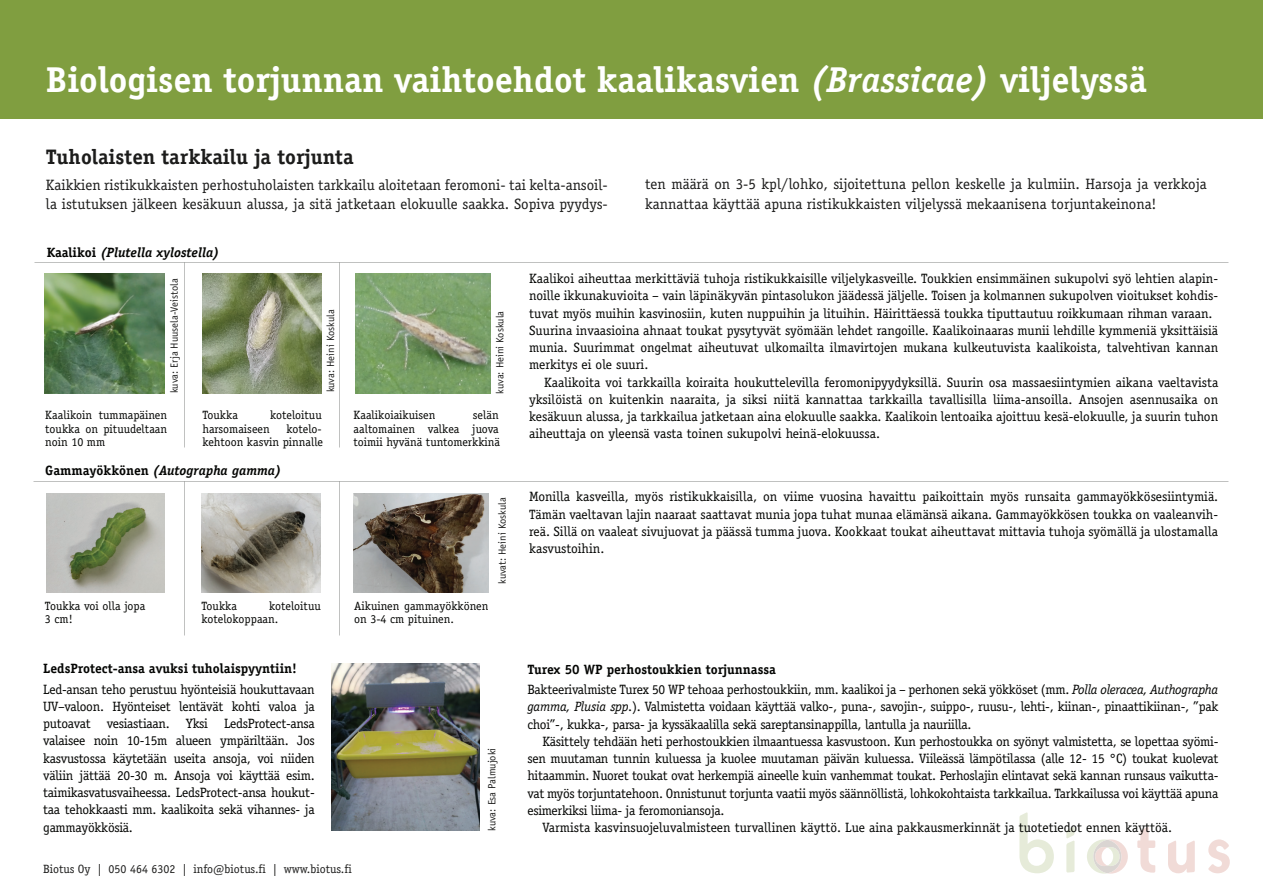
<style>
.page{position:relative;width:1263px;height:893px;background:#fff}
.page>*{position:absolute;margin:0;border:0;box-sizing:border-box;transform-origin:0 0}
.t1{font:700 36px "Officina Serif";color:#fff}
.t2{font:700 21px "Officina Serif";color:#1c1c1b}
.t3{font:15px/19.5px "Officina Serif";color:#1c1c1b}
.t4{font:13.5px/17.2px "Officina Serif";letter-spacing:-.02em;color:#040503;text-align:justify}
.t5{font:13.5px/17.2px "Officina Serif";color:#040503}
.t6{font:italic 700 13.5px "Officina Serif";color:#040503}
.t7{font:700 13.5px "Officina Serif";color:#040503}
.t8{font:12px/13.5px "Officina Serif";color:#040503}
.t9{font:12px "Officina Serif";color:#1c1c1b}
.t10{font:10.5px "Officina Sans";color:#1c1c1b}
.s1{font-style:italic}
.s2{font-style:normal}
.s3{font-weight:700}
</style>
<div class="page">
<div style="left:0;top:0;width:1263px;height:119px;background:#809e40"></div>
<svg style="left:1019px;top:812px;width:35px;height:61px"></svg>
<svg style="left:1066px;top:827px;width:8px;height:46px"></svg>
<svg style="left:1137px;top:827px;width:18px;height:46px"></svg>
<svg style="left:1168px;top:841px;width:27px;height:32px"></svg>
<svg style="left:1208px;top:839px;width:22px;height:34px"></svg>
<svg style="left:1087px;top:839px;width:41px;height:35px"></svg>
<img style="left:332px;top:664px;width:148px;height:166px">
<img style="left:356px;top:274px;width:135px;height:119px">
<img style="left:202px;top:274px;width:120px;height:119px">
<img style="left:45px;top:274px;width:119px;height:119px">
<img style="left:353px;top:494px;width:135px;height:99px">
<img style="left:202px;top:494px;width:119px;height:99px">
<img style="left:47px;top:494px;width:117px;height:99px">
<h1 class="t1" style="left:46px;top:57px;width:1102px">Biologisen torjunnan vaihtoehdot kaalikasvien <span class="s1">(Brassicae)</span> viljelyssä</h1>
<h2 class="t2" style="left:46px;top:144px;width:309px">Tuholaisten tarkkailu ja torjunta</h2>
<p class="t3" style="left:46px;top:175px;width:563px">Kaikkien ristikukkaisten perhostuholaisten tarkkailu aloitetaan feromoni- tai kelta-ansoil&shy;la istutuksen jälkeen kesäkuun alussa, ja sitä jatketaan elokuulle saakka. Sopiva pyydys-</p>
<p class="t3" style="left:645px;top:174px;width:563px">ten määrä on 3-5 kpl/lohko, sijoitettuna pellon keskelle ja kulmiin. Harsoja ja verkkoja kannattaa käyttää apuna ristikukkaisten viljelyssä mekaanisena torjuntakeinona!</p>
<p class="t6" style="left:47px;top:245px;width:174px"><span class="s2">Kaalikoi</span> (Plutella xylostella)</p>
<p class="t10" style="left:168px;top:393px;width:116px;rotate:-90deg">kuva: Erja Huusela-Veistola</p>
<p class="t10" style="left:324px;top:392px;width:85px;rotate:-90deg">kuva: Heini Koskula</p>
<p class="t10" style="left:494px;top:394px;width:85px;rotate:-90deg">kuva: Heini Koskula</p>
<p class="t8" style="left:45px;top:409px;width:123px;text-align:justify">Kaalikoin tummapäinen toukka on pituudeltaan noin 10 mm</p>
<p class="t8" style="left:202px;top:409px;width:37px">Toukka</p>
<p class="t8" style="left:270px;top:409px;width:53px">koteloituu</p>
<p class="t8" style="left:202px;top:422px;width:122px;text-align:right">kotelo-<br>kehtoon kasvin pinnalle</p>
<p class="t8" style="left:202px;top:422px;width:69px">harsomaiseen</p>
<p class="t6" style="left:45px;top:462px;width:238px"><span class="s2">Gammayökkönen</span> (Autographa gamma)</p>
<p class="t8" style="left:354px;top:409px;width:148px;text-align:justify;text-indent:119px">selän aaltomainen valkea juova toimii hyvänä tuntomerkkinä</p>
<p class="t8" style="left:354px;top:409px;width:83px">Kaalikoiaikuisen</p>
<p class="t10" style="left:496px;top:584px;width:88px;rotate:-90deg">kuvat: Heini Koskula</p>
<p class="t8" style="left:45px;top:599px;width:102px">Toukka voi olla jopa<br>3 cm!</p>
<p class="t8" style="left:201px;top:599px;width:37px">Toukka</p>
<p class="t8" style="left:201px;top:599px;width:121px;text-indent:68px">koteloituu kotelokoppaan.</p>
<p class="t8" style="left:354px;top:599px;width:136px">Aikuinen gammayökkönen on 3-4 cm pituinen.</p>
<p class="t7" style="left:43px;top:660px;width:255px">LedsProtect-ansa avuksi tuholaispyyntiin!</p>
<p class="t4" style="left:43px;top:680px;width:273px">Led-ansan teho perustuu hyönteisiä houkuttavaan UV–valoon. Hyönteiset lentävät kohti valoa ja putoavat vesiastiaan. Yksi LedsProtect-ansa valaisee noin 10-15m alueen ympäriltään. Jos kasvustossa käytetään useita ansoja, voi niiden väliin jättää 20-30 m. Ansoja voi käyttää esim. taimikasvatusvaiheessa. LedsProtect-ansa houkut&shy;taa tehokkaasti mm. kaalikoita sekä vihannes- ja gammayökkösiä.</p>
<p class="t9" style="left:43px;top:862px;width:310px">Biotus Oy | 050 464 6302 | info@biotus.fi | www.biotus.fi</p>
<p class="t10" style="left:486px;top:831px;width:85px;rotate:-90deg">kuva: Esa Palmujoki</p>
<p class="t5" style="left:529px;top:270px;width:691px">Kaalikoi aiheuttaa merkittäviä tuhoja ristikukkaisille viljelykasveille. Toukkien ensimmäinen sukupolvi syö lehtien alapin&shy;noille ikkunakuvioita – vain läpinäkyvän pintasolukon jäädessä jäljelle. Toisen ja kolmannen sukupolven vioitukset kohdis&shy;tuvat myös muihin kasvinosiin, kuten nuppuihin ja lituihin. Häirittäessä toukka tiputtautuu roikkumaan rihman varaan.<br>Suurina invaasioina ahnaat toukat pysytyvät syömään lehdet rangoille. Kaalikoinaaras munii lehdille kymmeniä yksittäisiä munia. Suurimmat ongelmat aiheutuvat ulkomailta ilmavirtojen mukana kulkeutuvista kaalikoista, talvehtivan kannan merkitys ei ole suuri.</p>
<p class="t4" style="left:529px;top:373px;width:691px;text-indent:15px">Kaalikoita voi tarkkailla koiraita houkuttelevilla feromonipyydyksillä. Suurin osa massaesiintymien aikana vaeltavista yksilöistä on kuitenkin naaraita, ja siksi niitä kannattaa tarkkailla tavallisilla liima-ansoilla. Ansojen asennusaika on kesäkuun alussa, ja tarkkailua jatketaan aina elokuulle saakka. Kaalikoin lentoaika ajoittuu kesä-elokuulle, ja suurin tuhon aiheuttaja on yleensä vasta toinen sukupolvi heinä-elokuussa.</p>
<p class="t4" style="left:529px;top:488px;width:691px">Monilla kasveilla, myös ristikukkaisilla, on viime vuosina havaittu paikoittain myös runsaita gammayökkösesiintymiä.<br>Tämän vaeltavan lajin naaraat saattavat munia jopa tuhat munaa elämänsä aikana. Gammayökkösen toukka on vaaleanvih&shy;reä. Sillä on vaaleat sivujuovat ja päässä tumma juova. Kookkaat toukat aiheuttavat mittavia tuhoja syömällä ja ulostamalla kasvustoihin.</p>
<p class="t4" style="left:527px;top:659px;width:692px;line-height:20.2px"><span class="s3">Turex 50 WP perhostoukkien torjunnassa<br></span>Bakteerivalmiste Turex 50 WP tehoaa perhostoukkiin, mm. kaalikoi ja – perhonen sekä yökköset (mm. <span class="s1">Polla oleracea, Authographa</span></p>
<p class="t4" style="left:527px;top:698px;width:693px"><span class="s1">gamma, Plusia spp</span>.). Valmistetta voidaan käyttää valko-, puna-, savojin-, suippo-, ruusu-, lehti-, kiinan-, pinaattikiinan-, ”pak choi”-, kukka-, parsa- ja kyssäkaalilla sekä sareptansinappilla, lantulla ja nauriilla.</p>
<p class="t4" style="left:542px;top:733px;width:677px">Käsittely tehdään heti perhostoukkien ilmaantuessa kasvustoon. Kun perhostoukka on syönyt valmistetta, se lopettaa syömi-</p>
<p class="t4" style="left:527px;top:750px;width:692px">sen muutaman tunnin kuluessa ja kuolee muutaman päivän kuluessa. Viileässä lämpötilassa (alle 12- 15 °C) toukat kuolevat</p>
<p class="t4" style="left:527px;top:767px;width:692px">hitaammin. Nuoret toukat ovat herkempiä aineelle kuin vanhemmat toukat. Perhoslajin elintavat sekä kannan runsaus vaikutta-</p>
<p class="t4" style="left:527px;top:784px;width:692px">vat myös torjuntatehoon. Onnistunut torjunta vaatii myös säännöllistä, lohkokohtaista tarkkailua. Tarkkailussa voi käyttää apuna</p>
<p class="t4" style="left:527px;top:802px;width:199px">esimerkiksi liima- ja feromoniansoja.</p>
<p class="t5" style="left:542px;top:819px;width:631px">Varmista kasvinsuojeluvalmisteen turvallinen käyttö. Lue aina pakkausmerkinnät ja tuotetiedot ennen käyttöä.</p>
</div>
